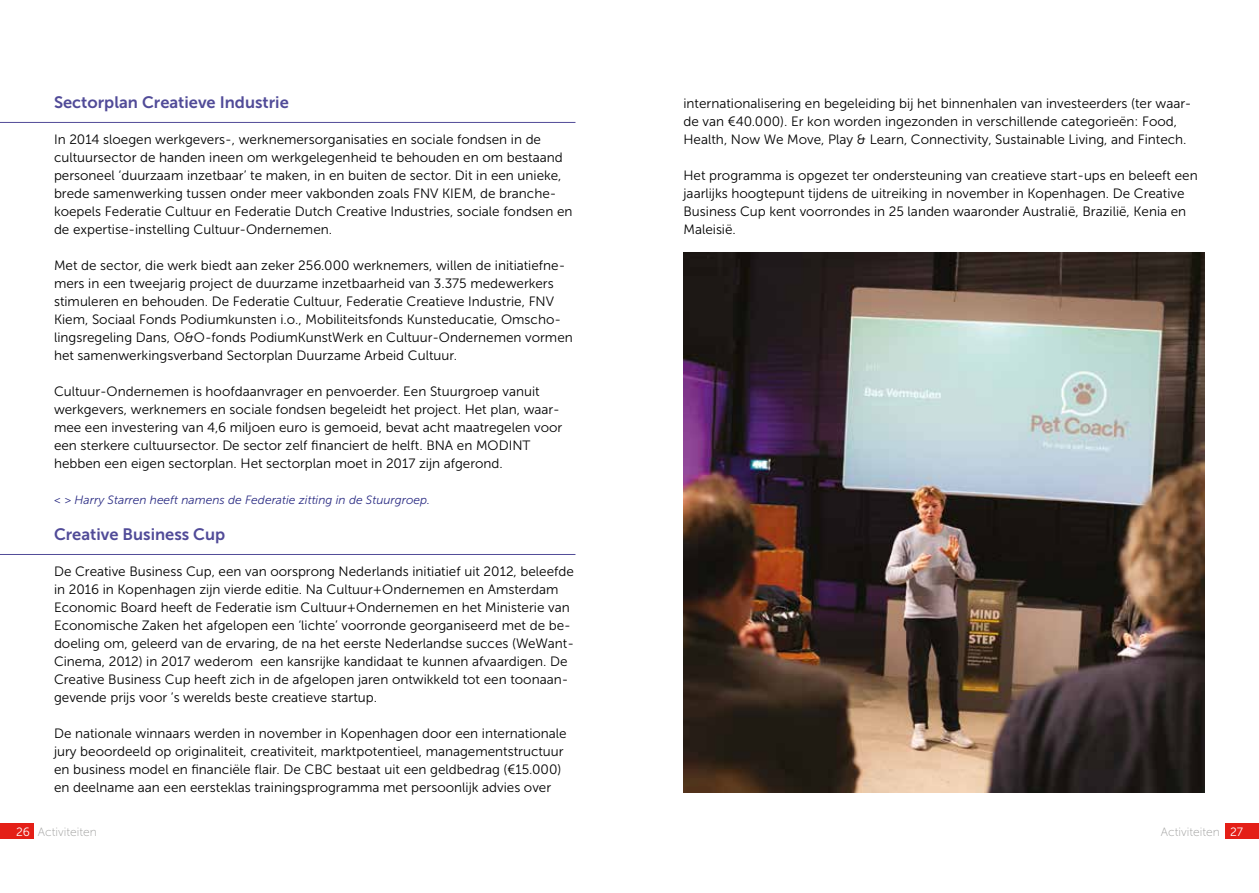
<style>
.page{position:relative;width:1259px;height:893px;background:#fff}
.page>*{position:absolute;margin:0;border:0;box-sizing:border-box;transform-origin:0 0}
.t1{font:16.5px "Museo Sans 700";color:#514b98}
.t2{font:13.5px/18px "Museo Sans 300";color:#000}
.t3{font:italic 12px "Museo Sans 300";color:#2c2d84}
.t4{font:12px "Museo Sans 100";color:#9d9d9c}
.s1{font-family:"Museo Sans 300";color:#fff}
</style>
<div class="page">
<hr style="left:0;top:122px;width:575px;height:1px;background:#514b98">
<hr style="left:0;top:554px;width:575px;height:1px;background:#514b98">
<div style="left:1226px;top:824px;width:33px;height:15px;background:#e41f17"></div>
<div style="left:0;top:824px;width:33px;height:15px;background:#e41f17"></div>
<img style="left:683px;top:252px;width:522px;height:540px">
<p class="t1" style="left:54px;top:93px;width:236px">Sectorplan Creatieve Industrie</p>
<p class="t2" style="left:54px;top:130px;width:520px">In 2014 sloegen werkgevers-, werknemersorganisaties en sociale fondsen in de cultuursector de handen ineen om werkgelegenheid te behouden en om bestaand personeel ‘duurzaam inzetbaar’ te maken, in en buiten de sector. Dit in een unieke, brede samenwerking tussen onder meer vakbonden zoals FNV KIEM, de branche&shy;koepels Federatie Cultuur en Federatie Dutch Creative Industries, sociale fondsen en de expertise-instelling Cultuur-Ondernemen.</p>
<p class="t2" style="left:54px;top:256px;width:520px">Met de sector, die werk biedt aan zeker 256.000 werknemers, willen de initiatiefne&shy;mers in een tweejarig project de duurzame inzetbaarheid van 3.375 medewerkers stimuleren en behouden. De Federatie Cultuur, Federatie Creatieve Industrie, FNV Kiem, Sociaal Fonds Podiumkunsten i.o., Mobiliteitsfonds Kunsteducatie, Omscho&shy;lingsregeling Dans, O&amp;O-fonds PodiumKunstWerk en Cultuur-Ondernemen vormen het samenwerkingsverband Sectorplan Duurzame Arbeid Cultuur.</p>
<p class="t2" style="left:54px;top:382px;width:510px">Cultuur-Ondernemen is hoofdaanvrager en penvoerder. Een Stuurgroep vanuit werkgevers, werknemers en sociale fondsen begeleidt het project. Het plan, waar&shy;mee een investering van 4,6 miljoen euro is gemoeid, bevat acht maatregelen voor een sterkere cultuursector. De sector zelf financiert de helft. BNA en MODINT hebben een eigen sectorplan. Het sectorplan moet in 2017 zijn afgerond.</p>
<p class="t3" style="left:54px;top:493px;width:378px">&lt; &gt; Harry Starren heeft namens de Federatie zitting in de Stuurgroep.</p>
<p class="t1" style="left:54px;top:525px;width:173px">Creative Business Cup</p>
<p class="t2" style="left:54px;top:562px;width:521px">De Creative Business Cup, een van oorsprong Nederlands initiatief uit 2012, beleefde in 2016 in Kopenhagen zijn vierde editie. Na Cultuur+Ondernemen en Amsterdam Economic Board heeft de Federatie ism Cultuur+Ondernemen en het Ministerie van Economische Zaken het afgelopen een ‘lichte’ voorronde georganiseerd met de be&shy;doeling om, geleerd van de ervaring, de na het eerste Nederlandse succes (WeWant-Cinema, 2012) in 2017 wederom een kansrijke kandidaat te kunnen afvaardigen. De Creative Business Cup heeft zich in de afgelopen jaren ontwikkeld tot een toonaan&shy;gevende prijs voor ’s werelds beste creatieve startup.</p>
<p class="t2" style="left:54px;top:724px;width:514px">De nationale winnaars werden in november in Kopenhagen door een internationale jury beoordeeld op originaliteit, creativiteit, marktpotentieel, managementstructuur en business model en financiële flair. De CBC bestaat uit een geldbedrag (€15.000) en deelname aan een eersteklas trainingsprogramma met persoonlijk advies over</p>
<p class="t4" style="left:16px;top:826px;width:82px"><span class="s1">26</span> Activiteiten</p>
<p class="t4" style="left:1160px;top:826px;width:84px">Activiteiten <span class="s1">27</span></p>
<p class="t2" style="left:683px;top:94px;width:509px">internationalisering en begeleiding bij het binnenhalen van investeerders (ter waar&shy;de van €40.000). Er kon worden ingezonden in verschillende categorieën: Food,<br>Health, Now We Move, Play &amp; Learn, Connectivity, Sustainable Living, and Fintech.</p>
<p class="t2" style="left:683px;top:166px;width:516px">Het programma is opgezet ter ondersteuning van creatieve start-ups en beleeft een jaarlijks hoogtepunt tijdens de uitreiking in november in Kopenhagen. De Creative Business Cup kent voorrondes in 25 landen waaronder Australië, Brazilië, Kenia en Maleisië.</p>
</div>
